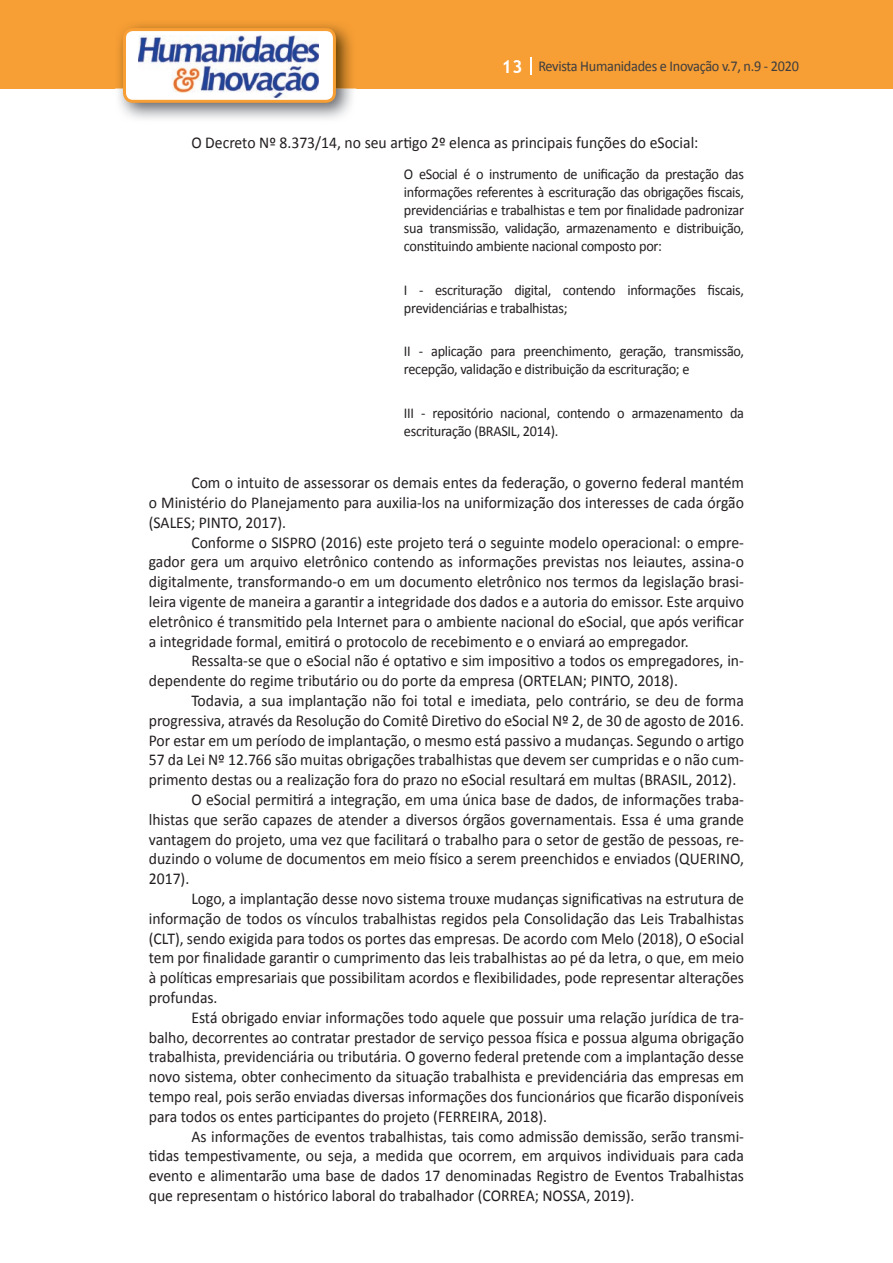
<style>
.page{position:relative;width:893px;height:1263px;background:#fff}
.page>*{position:absolute;margin:0;border:0;box-sizing:border-box;transform-origin:0 0}
.t1{font:16.5px/19.8px "Calibri";color:#231f20;text-align:justify;scale:.95 1}
.t2{font:15px/18px "Calibri";letter-spacing:-.02em;color:#231f20;scale:.95 1}
.t3{font:15px "Calibri";letter-spacing:-.02em;color:#3e3e3f;scale:.95 1}
.s1{font-family:"Trebuchet MS";font-weight:700;font-size:18px;color:#fff}
</style>
<div class="page">
<div style="left:0;top:0;width:893px;height:88px;background:#f79e34"></div>
<svg style="left:530px;top:57px;width:2px;height:18px"></svg>
<img style="left:115px;top:24px;width:241px;height:95px">
<svg style="left:123px;top:28px;width:213px;height:75px"></svg>
<p class="t3" style="left:501px;top:57px;width:315px"><span class="s1">13</span> Revista Humanidades e Inovação v.7, n.9 - 2020</p>
<p class="t1" style="left:191px;top:133px;width:535px">O Decreto Nº 8.373/14, no seu artigo 2º elenca as principais funções do eSocial:</p>
<p class="t2" style="left:404px;top:165px;width:360px;text-align:justify">O eSocial é o instrumento de unificação da prestação das informações referentes à escrituração das obrigações fiscais, previdenciárias e trabalhistas e tem por finalidade padronizar sua transmissão, validação, armazenamento e distribuição, constituindo ambiente nacional composto por:</p>
<p class="t2" style="left:404px;top:281px;width:359px">I - escrituração digital, contendo informações fiscais, previdenciárias e trabalhistas;</p>
<p class="t2" style="left:404px;top:342px;width:360px">II - aplicação para preenchimento, geração, transmissão, recepção, validação e distribuição da escrituração; e</p>
<p class="t2" style="left:404px;top:404px;width:359px">III - repositório nacional, contendo o armazenamento da escrituração (BRASIL, 2014).</p>
<p class="t1" style="left:149px;top:473px;width:628px;text-indent:43px">Com o intuito de assessorar os demais entes da federação, o governo federal mantém o Ministério do Planejamento para auxilia-los na uniformização dos interesses de cada órgão (SALES; PINTO, 2017).</p>
<p class="t1" style="left:149px;top:532px;width:628px;text-indent:43px">Conforme o SISPRO (2016) este projeto terá o seguinte modelo operacional: o empre&shy;gador gera um arquivo eletrônico contendo as informações previstas nos leiautes, assina-o digitalmente, transformando-o em um documento eletrônico nos termos da legislação brasi&shy;leira vigente de maneira a garantir a integridade dos dados e a autoria do emissor. Este arquivo eletrônico é transmitido pela Internet para o ambiente nacional do eSocial, que após verificar a integridade formal, emitirá o protocolo de recebimento e o enviará ao empregador.</p>
<p class="t1" style="left:149px;top:651px;width:628px;text-indent:43px">Ressalta-se que o eSocial não é optativo e sim impositivo a todos os empregadores, in&shy;dependente do regime tributário ou do porte da empresa (ORTELAN; PINTO, 2018).</p>
<p class="t1" style="left:191px;top:691px;width:583px">Todavia, a sua implantação não foi total e imediata, pelo contrário, se deu de forma</p>
<p class="t1" style="left:149px;top:710px;width:628px">progressiva, através da Resolução do Comitê Diretivo do eSocial Nº 2, de 30 de agosto de 2016.</p>
<p class="t1" style="left:149px;top:730px;width:628px">Por estar em um período de implantação, o mesmo está passivo a mudanças. Segundo o artigo</p>
<p class="t1" style="left:149px;top:750px;width:628px">57 da Lei Nº 12.766 são muitas obrigações trabalhistas que devem ser cumpridas e o não cum-</p>
<p class="t1" style="left:149px;top:770px;width:620px">primento destas ou a realização fora do prazo no eSocial resultará em multas (BRASIL, 2012).</p>
<p class="t1" style="left:191px;top:790px;width:583px">O eSocial permitirá a integração, em uma única base de dados, de informações traba-</p>
<p class="t1" style="left:149px;top:809px;width:628px">lhistas que serão capazes de atender a diversos órgãos governamentais. Essa é uma grande</p>
<p class="t1" style="left:149px;top:829px;width:628px">vantagem do projeto, uma vez que facilitará o trabalho para o setor de gestão de pessoas, re-</p>
<p class="t1" style="left:149px;top:849px;width:628px">duzindo o volume de documentos em meio físico a serem preenchidos e enviados (QUERINO,</p>
<p class="t1" style="left:149px;top:869px;width:44px">2017).</p>
<p class="t1" style="left:191px;top:889px;width:583px">Logo, a implantação desse novo sistema trouxe mudanças significativas na estrutura de</p>
<p class="t1" style="left:149px;top:908px;width:628px">informação de todos os vínculos trabalhistas regidos pela Consolidação das Leis Trabalhistas</p>
<p class="t1" style="left:149px;top:928px;width:628px">(CLT), sendo exigida para todos os portes das empresas. De acordo com Melo (2018), O eSocial</p>
<p class="t1" style="left:149px;top:948px;width:628px">tem por finalidade garantir o cumprimento das leis trabalhistas ao pé da letra, o que, em meio</p>
<p class="t1" style="left:149px;top:968px;width:628px">à políticas empresariais que possibilitam acordos e flexibilidades, pode representar alterações</p>
<p class="t1" style="left:149px;top:988px;width:74px">profundas.</p>
<p class="t1" style="left:191px;top:1007px;width:583px">Está obrigado enviar informações todo aquele que possuir uma relação jurídica de tra-</p>
<p class="t1" style="left:149px;top:1027px;width:628px">balho, decorrentes ao contratar prestador de serviço pessoa física e possua alguma obrigação</p>
<p class="t1" style="left:149px;top:1047px;width:628px">trabalhista, previdenciária ou tributária. O governo federal pretende com a implantação desse</p>
<p class="t1" style="left:149px;top:1067px;width:628px">novo sistema, obter conhecimento da situação trabalhista e previdenciária das empresas em</p>
<p class="t1" style="left:149px;top:1087px;width:628px">tempo real, pois serão enviadas diversas informações dos funcionários que ficarão disponíveis</p>
<p class="t1" style="left:149px;top:1106px;width:421px">para todos os entes participantes do projeto (FERREIRA, 2018).</p>
<p class="t1" style="left:191px;top:1126px;width:583px">As informações de eventos trabalhistas, tais como admissão demissão, serão transmi-</p>
<p class="t1" style="left:149px;top:1146px;width:628px">tidas tempestivamente, ou seja, a medida que ocorrem, em arquivos individuais para cada</p>
<p class="t1" style="left:149px;top:1166px;width:628px">evento e alimentarão uma base de dados 17 denominadas Registro de Eventos Trabalhistas</p>
<p class="t1" style="left:149px;top:1186px;width:513px">que representam o histórico laboral do trabalhador (CORREA; NOSSA, 2019).</p>
</div>
